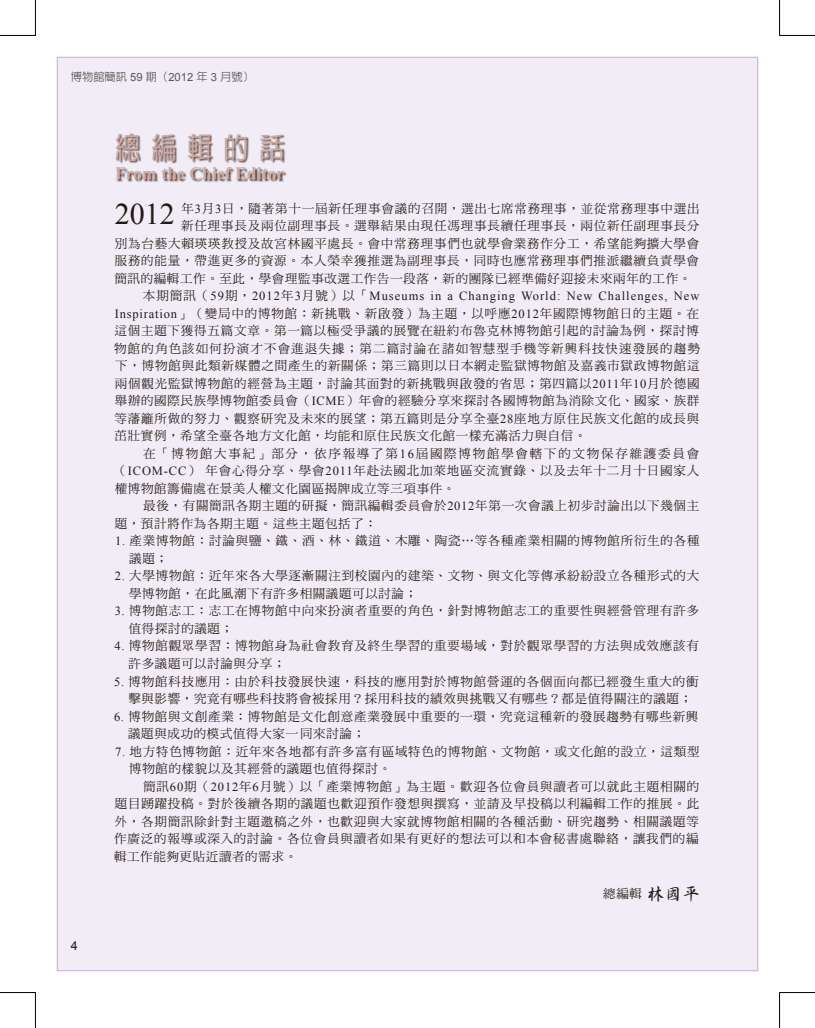
<style>
.page{position:relative;width:815px;height:1028px;background:#fff}
.page>*{position:absolute;margin:0;border:0;box-sizing:border-box;transform-origin:0 0}
.t1{font:500 30px "AR Hei B5";letter-spacing:.44em;color:#d0a79d;scale:.83 1}
.t2{font:30px "Times New Roman";color:#231916}
.t3{font:700 17.5px "Times New Roman";letter-spacing:.005em;color:#d0a79d}
.t4{font:12.5px/17.5px "DF Ming Std W5";letter-spacing:.06em;color:#231916}
.t5{font:12.5px "Times New Roman";letter-spacing:.08em;color:#231916}
.t6{font:12.5px "Arial";color:#231916}
.t7{font:500 11.25px "AR Hei B5";color:#595857}
.s1{font-family:"Arial";font-weight:400}
.s2{font-family:"Times New Roman"}
.s3{font-family:"DF Ming Std W5"}
.s4{font-family:"DF Xing Shu Std W5";font-size:17.5px}
</style>
<div class="page">
<div style="left:57px;top:57px;width:701px;height:914px;background:#f1ecf5;border:1px solid #cdb9da"></div>
<div style="left:116px;top:133px;width:171px;height:49px;background:#231916;opacity:.8"></div>
<hr style="left:0;top:35px;width:35px;height:1px;background:#000">
<hr style="left:780px;top:35px;width:35px;height:1px;background:#000">
<hr style="left:0;top:992px;width:35px;height:1px;background:#000">
<hr style="left:780px;top:992px;width:35px;height:1px;background:#000">
<hr style="left:35px;top:0;width:1px;height:35px;background:#000">
<hr style="left:35px;top:992px;width:1px;height:36px;background:#000">
<hr style="left:779px;top:0;width:1px;height:35px;background:#000">
<hr style="left:779px;top:992px;width:1px;height:36px;background:#000">
<p class="t7" style="left:71px;top:71px;width:185px">博物館簡訊 <span class="s1">59</span> 期（<span class="s1">2012</span> 年 <span class="s1">3</span> 月號）</p>
<h1 class="t1" style="left:115px;top:132px;width:205px">總編輯的話</h1>
<h2 class="t3" style="left:115px;top:161px;width:171px">From the Chief Editor</h2>
<p class="t6" style="left:71px;top:937px;width:8px">4</p>
<p class="t4" style="left:181px;top:199px;width:520px">年<span class="s2">3</span>月<span class="s2">3</span>日，隨著第十一屆新任理事會議的召開，選出七席常務理事，並從常務理事中選出</p>
<p class="t4" style="left:181px;top:217px;width:520px">新任理事長及兩位副理事長。選舉結果由現任馮理事長續任理事長，兩位新任副理事長分</p>
<p class="t4" style="left:115px;top:234px;width:586px">別為台藝大賴瑛瑛教授及故宮林國平處長。會中常務理事們也就學會業務作分工，希望能夠擴大學會</p>
<p class="t4" style="left:115px;top:252px;width:586px">服務的能量，帶進更多的資源。本人榮幸獲推選為副理事長，同時也應常務理事們推派繼續負責學會</p>
<p class="t4" style="left:114px;top:269px;width:578px">簡訊的編輯工作。至此，學會理監事改選工作告一段落，新的團隊已經準備好迎接未來兩年的工作。</p>
<p class="t5" style="left:143px;top:288px;width:558px"><span class="s3">本期簡訊（</span>59<span class="s3">期，</span>2012<span class="s3">年</span>3<span class="s3">月號）以「</span>Museums in a Changing World: New Challenges, New</p>
<p class="t4" style="left:114px;top:304px;width:587px;text-align:justify"><span class="s2">Inspiration</span>」（變局中的博物館：新挑戰、新啟發）為主題，以呼應<span class="s2">2012</span>年國際博物館日的主題。在這個主題下獲得五篇文章。第一篇以極受爭議的展覽在紐約布魯克林博物館引起的討論為例，探討博物館的角色該如何扮演才不會進退失據；第二篇討論在諸如智慧型手機等新興科技快速發展的趨勢下，博物館與此類新媒體之間產生的新關係；第三篇則以日本網走監獄博物館及嘉義市獄政博物館這兩個觀光監獄博物館的經營為主題，討論其面對的新挑戰與啟發的省思；第四篇以<span class="s2">2011</span>年<span class="s2">10</span>月於德國舉辦的國際民族學博物館委員會（<span class="s2">ICME</span>）年會的經驗分享來探討各國博物館為消除文化、國家、族群等藩籬所做的努力、觀察研究及未來的展望；第五篇則是分享全臺<span class="s2">28</span>座地方原住民族文化館的成長與茁壯實例，希望全臺各地方文化館，均能和原住民族文化館一樣充滿活力與自信。</p>
<p class="t4" style="left:115px;top:444px;width:586px;text-align:justify;text-indent:28px">在「博物館大事紀」部分，依序報導了第<span class="s2">16</span>屆國際博物館學會轄下的文物保存維護委員會（<span class="s2">ICOM-CC</span>）年會心得分享、學會<span class="s2">2011</span>年赴法國北加萊地區交流實錄、以及去年十二月十日國家人權博物館籌備處在景美人權文化園區揭牌成立等三項事件。</p>
<p class="t4" style="left:115px;top:497px;width:586px;text-indent:28px">最後，有關簡訊各期主題的研擬，簡訊編輯委員會於<span class="s2">2012</span>年第一次會議上初步討論出以下幾個主題，預計將作為各期主題。這些主題包括了：</p>
<p class="t4" style="left:129px;top:532px;width:572px;text-indent:-14px"><span class="s2">1.</span> 產業博物館：討論與鹽、鐵、酒、林、鐵道、木雕、陶瓷⋯等各種產業相關的博物館所衍生的各種議題；</p>
<p class="t4" style="left:129px;top:567px;width:572px;text-indent:-14px"><span class="s2">2.</span> 大學博物館：近年來各大學逐漸關注到校園內的建築、文物、與文化等傳承紛紛設立各種形式的大學博物館，在此風潮下有許多相關議題可以討論；</p>
<p class="t4" style="left:129px;top:602px;width:572px;text-indent:-14px"><span class="s2">3.</span> 博物館志工：志工在博物館中向來扮演者重要的角色，針對博物館志工的重要性與經營管理有許多值得探討的議題；</p>
<p class="t4" style="left:129px;top:637px;width:572px;text-indent:-14px"><span class="s2">4.</span> 博物館觀眾學習：博物館身為社會教育及終生學習的重要場域，對於觀眾學習的方法與成效應該有許多議題可以討論與分享；</p>
<p class="t4" style="left:128px;top:672px;width:572px;text-indent:-14px"><span class="s2">5.</span> 博物館科技應用：由於科技發展快速，科技的應用對於博物館營運的各個面向都已經發生重大的衝擊與影響，究竟有哪些科技將會被採用？採用科技的績效與挑戰又有哪些？都是值得關注的議題；</p>
<p class="t4" style="left:128px;top:707px;width:572px;text-indent:-14px"><span class="s2">6.</span> 博物館與文創產業：博物館是文化創意產業發展中重要的一環，究竟這種新的發展趨勢有哪些新興議題與成功的模式值得大家一同來討論；</p>
<p class="t4" style="left:129px;top:742px;width:572px;text-indent:-14px"><span class="s2">7.</span> 地方特色博物館：近年來各地都有許多富有區域特色的博物館、文物館，或文化館的設立，這類型博物館的樣貌以及其經營的議題也值得探討。</p>
<p class="t4" style="left:114px;top:777px;width:587px;text-align:justify;text-indent:29px">簡訊<span class="s2">60</span>期（<span class="s2">2012</span>年<span class="s2">6</span>月號）以「產業博物館」為主題。歡迎各位會員與讀者可以就此主題相關的題目踴躍投稿。對於後續各期的議題也歡迎預作發想與撰寫，並請及早投稿以利編輯工作的推展。此外，各期簡訊除針對主題邀稿之外，也歡迎與大家就博物館相關的各種活動、研究趨勢、相關議題等作廣泛的報導或深入的討論。各位會員與讀者如果有更好的想法可以和本會秘書處聯絡，讓我們的編輯工作能夠更貼近讀者的需求。</p>
<p class="t4" style="left:603px;top:884px;width:98px">總編輯<span class="s4">林國平</span></p>
<h1 class="t2" style="left:115px;top:194px;width:61px">2012</h1>
</div>
